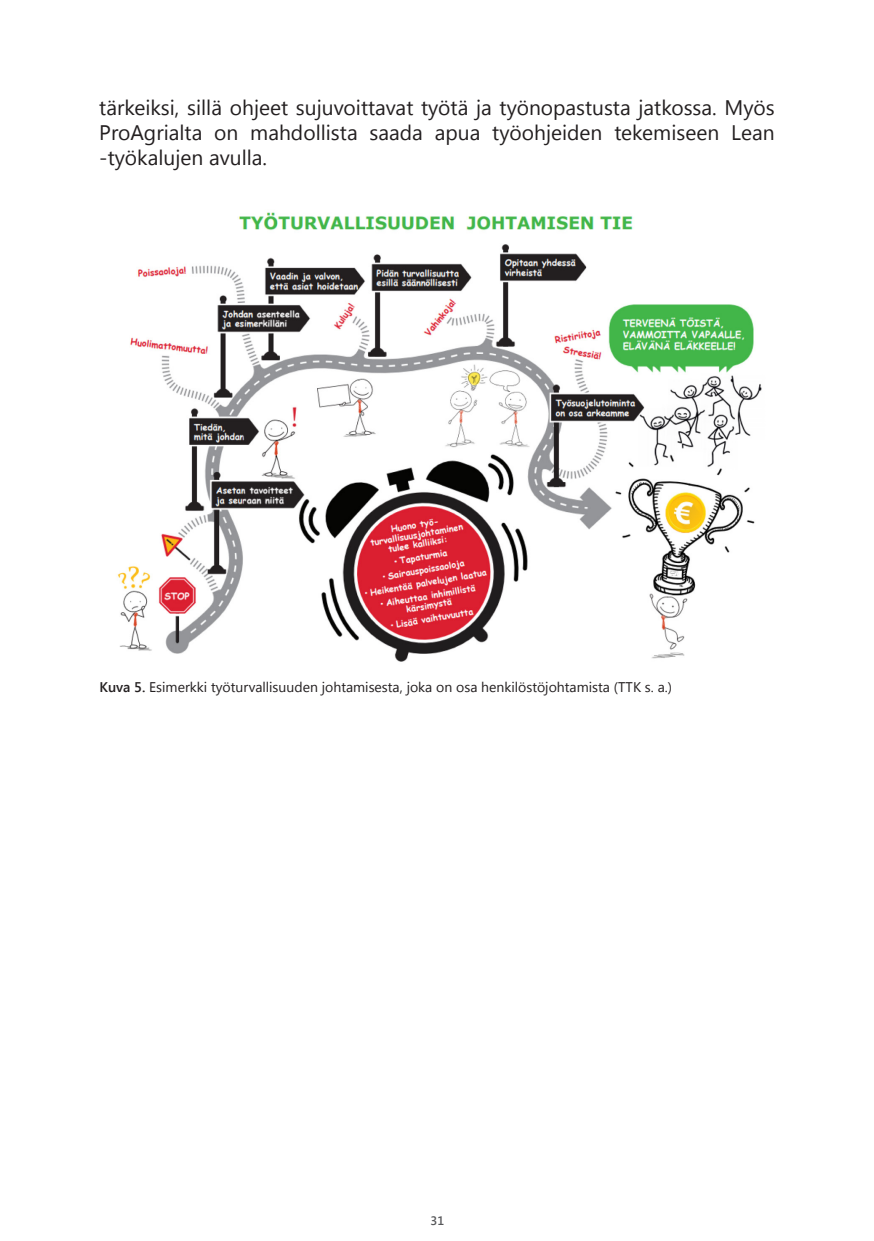
<style>
.page{position:relative;width:874px;height:1241px;background:#fff}
.page>*{position:absolute;margin:0;border:0;box-sizing:border-box;transform-origin:0 0}
.Leipä{font:21px/25.2px "Segoe UI";color:#231f20;text-align:justify}
.kuvat{font:14px "Segoe UI";color:#231f20}
.t1{font:600 12.25px "Segoe UI";color:#57585a}
.s1{font-weight:600}
</style>
<div class="page">
<img style="left:117px;top:212px;width:645px;height:450px">
<p class="Leipä" style="left:99px;top:94px;width:676px">tärkeiksi, sillä ohjeet sujuvoittavat työtä ja työnopastusta jatkossa. Myös ProAgrialta on mahdollista saada apua työohjeiden tekemiseen Lean -työkalujen avulla.</p>
<p class="kuvat" style="left:99px;top:676px;width:574px"><span class="s1">Kuva 5.</span> Esimerkki työturvallisuuden johtamisesta, joka on osa henkilöstöjohtamista (TTK s. a.)</p>
<p class="t1" style="left:430px;top:1211px;width:15px">31</p>
</div>
